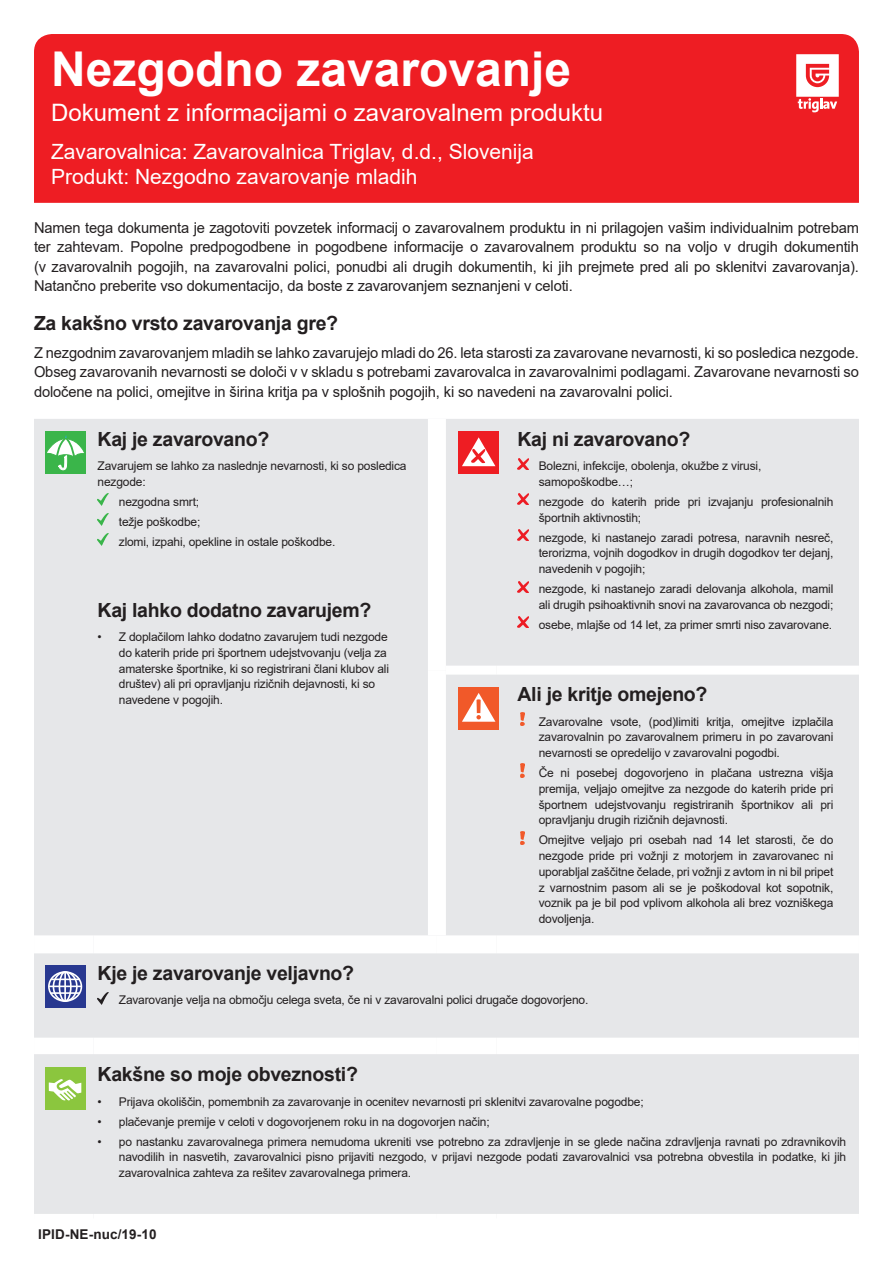
<style>
.page{position:relative;width:893px;height:1263px;background:#fff}
.page>*{position:absolute;margin:0;border:0;box-sizing:border-box;transform-origin:0 0}
.Form_title{font:700 48px "Arial";color:#fff}
.Form_sub_title{font:24px "Arial";color:#fff}
.Company_Product_head{font:21px "Arial";color:#fff}
.Cover_subhead{font:700 19.5px "Arial";letter-spacing:-.015em;color:#231f20}
.Form_intro{font:15px/19.5px "Arial";letter-spacing:-.01em;color:#231f20;text-align:justify}
.Oznaka-PG-notr-stran{font:700 13.5px "Arial";letter-spacing:.01em;color:#231f20}
.Covered_bullets{font:12px/15.8px "Arial";letter-spacing:-.015em;color:#231f20}
</style>
<div class="page">
<div style="left:34px;top:419px;width:825px;height:795px;background:#e6e7e9"></div>
<div style="left:34px;top:1038px;width:59px;height:16px;background:#fff"></div>
<div style="left:93px;top:1038px;width:344px;height:16px;background:#fff"></div>
<div style="left:437px;top:1038px;width:59px;height:16px;background:#fff"></div>
<div style="left:496px;top:1038px;width:363px;height:16px;background:#fff"></div>
<div style="left:34px;top:935px;width:59px;height:18px;background:#fff"></div>
<div style="left:93px;top:935px;width:344px;height:18px;background:#fff"></div>
<div style="left:437px;top:935px;width:59px;height:18px;background:#fff"></div>
<div style="left:496px;top:935px;width:363px;height:18px;background:#fff"></div>
<div style="left:428px;top:419px;width:18px;height:251px;background:#fff"></div>
<div style="left:428px;top:670px;width:18px;height:265px;background:#fff"></div>
<div style="left:446px;top:666px;width:50px;height:9px;background:#fff"></div>
<div style="left:496px;top:666px;width:363px;height:9px;background:#fff"></div>
<div style="left:45px;top:432px;width:41px;height:42px;background:#3ab54a"></div>
<svg style="left:47px;top:435px;width:37px;height:35px"></svg>
<svg style="left:98px;top:494px;width:10px;height:12px"></svg>
<svg style="left:98px;top:514px;width:10px;height:12px"></svg>
<svg style="left:98px;top:534px;width:10px;height:12px"></svg>
<div style="left:458px;top:432px;width:41px;height:42px;background:#ee1d23"></div>
<svg style="left:462px;top:437px;width:33px;height:29px"></svg>
<svg style="left:517px;top:458px;width:11px;height:11px"></svg>
<svg style="left:517px;top:494px;width:11px;height:11px"></svg>
<svg style="left:517px;top:530px;width:11px;height:10px"></svg>
<svg style="left:517px;top:581px;width:11px;height:11px"></svg>
<svg style="left:517px;top:617px;width:11px;height:11px"></svg>
<div style="left:458px;top:687px;width:41px;height:43px;background:#f15929"></div>
<svg style="left:462px;top:693px;width:33px;height:29px"></svg>
<svg style="left:520px;top:712px;width:4px;height:13px"></svg>
<svg style="left:520px;top:764px;width:4px;height:13px"></svg>
<svg style="left:520px;top:831px;width:4px;height:13px"></svg>
<svg style="left:45px;top:966px;width:41px;height:42px"></svg>
<div style="left:48px;top:971px;width:34px;height:31px;border:2px solid #fff;border-radius:50%"></div>
<div style="left:53px;top:971px;width:25px;height:31px;border:2px solid #fff;border-radius:50%"></div>
<div style="left:59px;top:971px;width:13px;height:31px;border:2px solid #fff;border-radius:50%"></div>
<hr style="left:64px;top:972px;width:2px;height:30px;background:#fff">
<hr style="left:51px;top:978px;width:29px;height:2px;background:#fff">
<hr style="left:51px;top:992px;width:29px;height:2px;background:#fff">
<hr style="left:49px;top:985px;width:32px;height:2px;background:#fff">
<svg style="left:98px;top:992px;width:10px;height:12px"></svg>
<div style="left:45px;top:1067px;width:41px;height:43px;background:#8bc63e"></div>
<svg style="left:49px;top:1079px;width:33px;height:22px"></svg>
<div style="left:34px;top:34px;width:825px;height:169px;background:#ee1d23"></div>
<svg style="left:796px;top:54px;width:43px;height:58px"></svg>
<p class="Form_title" style="left:51px;top:35px;width:522px">Nezgodno zavarovanje</p>
<p class="Form_sub_title" style="left:51px;top:96px;width:554px">Dokument z informacijami o zavarovalnem produktu</p>
<p class="Company_Product_head" style="left:51px;top:137px;width:484px">Zavarovalnica: Zavarovalnica Triglav, d.d., Slovenija</p>
<p class="Company_Product_head" style="left:51px;top:162px;width:368px">Produkt: Nezgodno zavarovanje mladih</p>
<p class="Form_intro" style="left:34px;top:218px;width:826px">Namen tega dokumenta je zagotoviti povzetek informacij o zavarovalnem produktu in ni prilagojen vašim individualnim potrebam ter zahtevam. Popolne predpogodbene in pogodbene informacije o zavarovalnem produktu so na voljo v drugih dokumentih (v zavarovalnih pogojih, na zavarovalni polici, ponudbi ali drugih dokumentih, ki jih prejmete pred ali po sklenitvi zavarovanja).<br>Natančno preberite vso dokumentacijo, da boste z zavarovanjem seznanjeni v celoti.</p>
<p class="Cover_subhead" style="left:34px;top:309px;width:306px">Za kakšno vrsto zavarovanja gre?</p>
<p class="Form_intro" style="left:34px;top:343px;width:826px">Z nezgodnim zavarovanjem mladih se lahko zavarujejo mladi do 26. leta starosti za zavarovane nevarnosti, ki so posledica nezgode.<br>Obseg zavarovanih nevarnosti se določi v v skladu s potrebami zavarovalca in zavarovalnimi podlagami. Zavarovane nevarnosti so določene na polici, omejitve in širina kritja pa v splošnih pogojih, ki so navedeni na zavarovalni polici.</p>
<p class="Cover_subhead" style="left:98px;top:425px;width:173px">Kaj je zavarovano?</p>
<p class="Covered_bullets" style="left:98px;top:458px;width:311px">Zavarujem se lahko za naslednje nevarnosti, ki so posledica nezgode:</p>
<p class="Covered_bullets" style="left:119px;top:494px;width:82px">nezgodna smrt;</p>
<p class="Covered_bullets" style="left:119px;top:514px;width:83px">težje poškodbe;</p>
<p class="Covered_bullets" style="left:119px;top:534px;width:218px">zlomi, izpahi, opekline in ostale poškodbe.</p>
<p class="Cover_subhead" style="left:98px;top:596px;width:275px">Kaj lahko dodatno zavarujem?</p>
<p class="Covered_bullets" style="left:119px;top:629px;width:272px;text-indent:-21px">• Z doplačilom lahko dodatno zavarujem tudi nezgode do katerih pride pri športnem udejstvovanju (velja za amaterske športnike, ki so registrirani člani klubov ali društev) ali pri opravljanju rizičnih dejavnosti, ki so navedene v pogojih.</p>
<p class="Cover_subhead" style="left:517px;top:425px;width:174px">Kaj ni zavarovano?</p>
<p class="Covered_bullets" style="left:539px;top:458px;width:224px">Bolezni, infekcije, obolenja, okužbe z virusi, samopoškodbe…;</p>
<p class="Covered_bullets" style="left:539px;top:494px;width:296px">nezgode do katerih pride pri izvajanju profesionalnih športnih aktivnostih;</p>
<p class="Covered_bullets" style="left:539px;top:529px;width:296px;text-align:justify">nezgode, ki nastanejo zaradi potresa, naravnih nesreč, terorizma, vojnih dogodkov in drugih dogodkov ter dejanj, navedenih v pogojih;</p>
<p class="Covered_bullets" style="left:539px;top:581px;width:296px">nezgode, ki nastanejo zaradi delovanja alkohola, mamil ali drugih psihoaktivnih snovi na zavarovanca ob nezgodi;</p>
<p class="Covered_bullets" style="left:539px;top:617px;width:295px">osebe, mlajše od 14 let, za primer smrti niso zavarovane.</p>
<p class="Cover_subhead" style="left:517px;top:681px;width:192px">Ali je kritje omejeno?</p>
<p class="Covered_bullets" style="left:539px;top:713px;width:296px;text-align:justify">Zavarovalne vsote, (pod)limiti kritja, omejitve izplačila zavarovalnin po zavarovalnem primeru in po zavarovani nevarnosti se opredelijo v zavarovalni pogodbi.</p>
<p class="Covered_bullets" style="left:539px;top:765px;width:296px;text-align:justify">Če ni posebej dogovorjeno in plačana ustrezna višja premija, veljajo omejitve za nezgode do katerih pride pri športnem udejstvovanju registriranih športnikov ali pri opravljanju drugih rizičnih dejavnosti.</p>
<p class="Covered_bullets" style="left:539px;top:832px;width:296px;text-align:justify">Omejitve veljajo pri osebah nad 14 let starosti, če do nezgode pride pri vožnji z motorjem in zavarovanec ni uporabljal zaščitne čelade, pri vožnji z avtom in ni bil pripet z varnostnim pasom ali se je poškodoval kot sopotnik, voznik pa je bil pod vplivom alkohola ali brez vozniškega dovoljenja.</p>
<p class="Cover_subhead" style="left:98px;top:959px;width:258px">Kje je zavarovanje veljavno?</p>
<p class="Covered_bullets" style="left:119px;top:992px;width:471px">Zavarovanje velja na območju celega sveta, če ni v zavarovalni polici drugače dogovorjeno.</p>
<p class="Cover_subhead" style="left:98px;top:1061px;width:262px">Kakšne so moje obveznosti?</p>
<p class="Covered_bullets" style="left:98px;top:1093px;width:548px">• Prijava okoliščin, pomembnih za zavarovanje in ocenitev nevarnosti pri sklenitvi zavarovalne pogodbe;</p>
<p class="Covered_bullets" style="left:98px;top:1113px;width:394px">• plačevanje premije v celoti v dogovorjenem roku in na dogovorjen način;</p>
<p class="Covered_bullets" style="left:119px;top:1133px;width:729px;text-align:justify;text-indent:-21px">• po nastanku zavarovalnega primera nemudoma ukreniti vse potrebno za zdravljenje in se glede načina zdravljenja ravnati po zdravnikovih navodilih in nasvetih, zavarovalnici pisno prijaviti nezgodo, v prijavi nezgode podati zavarovalnici vsa potrebna obvestila in podatke, ki jih zavarovalnica zahteva za rešitev zavarovalnega primera.</p>
<p class="Oznaka-PG-notr-stran" style="left:38px;top:1224px;width:120px">IPID-NE-nuc/19-10</p>
</div>
